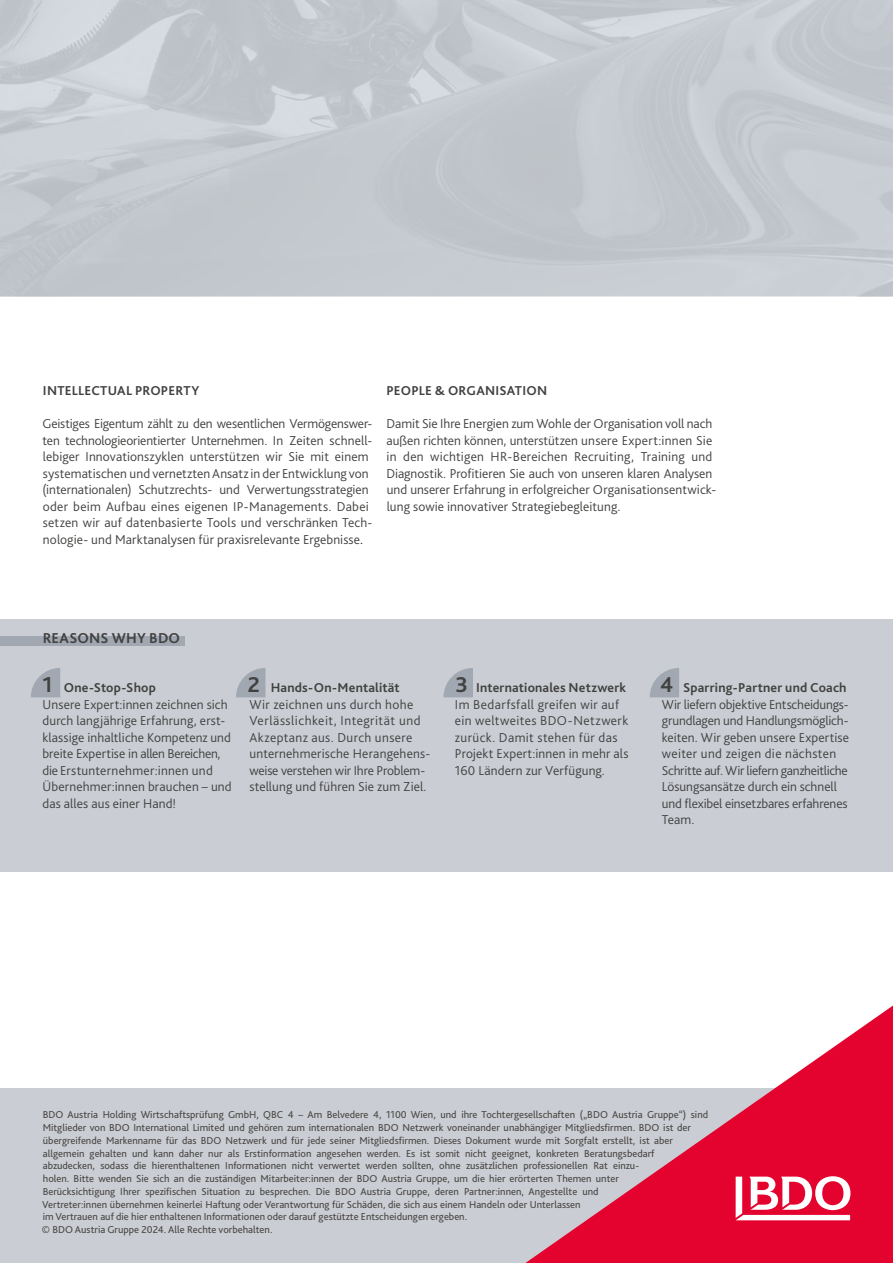
<style>
.page{position:relative;width:893px;height:1263px;background:#fff}
.page>*{position:absolute;margin:0;border:0;box-sizing:border-box;transform-origin:0 0}
.t1{font:700 22.5px "Bliss Pro";color:#414140}
.t2{font:700 15px "Bliss Pro";letter-spacing:.015em;color:#414140}
.t3{font:300 13.5px/16.5px "Bliss Pro";letter-spacing:.005em;color:#414140}
.t4{font:300 13.5px/16.5px "Bliss Pro";letter-spacing:.025em;color:#414140}
.t5{font:700 13.5px "Bliss Pro";letter-spacing:.015em;color:#414140}
.t6{font:10.5px/12.8px "Bliss Pro";color:#494643}
.s1{color:#231f20}
</style>
<div class="page">
<div style="left:0;top:620px;width:893px;height:252px;background:#cacdd3"></div>
<div style="left:0;top:636px;width:185px;height:10px;background:#a1a8b2"></div>
<svg style="left:31px;top:668px;width:29px;height:29px"></svg>
<svg style="left:236px;top:668px;width:29px;height:29px"></svg>
<svg style="left:443px;top:668px;width:30px;height:29px"></svg>
<svg style="left:650px;top:668px;width:29px;height:29px"></svg>
<div style="left:0;top:1088px;width:893px;height:175px;background:#cacdd3"></div>
<svg style="left:0;top:0;width:893px;height:296px;background:#c4c9cf"></svg>
<svg style="left:525px;top:1005px;width:368px;height:258px"></svg>
<svg style="left:736px;top:1176px;width:114px;height:44px;background:#f17e94"></svg>
<p class="t5" style="left:43px;top:382px;width:158px">INTELLECTUAL PROPERTY</p>
<p class="t3" style="left:42px;top:415px;width:332px">Geistiges Eigentum zählt zu den wesentlichen Vermögenswer&shy;ten technologieorientierter Unternehmen. In Zeiten schnell&shy;lebiger Innovationszyklen unterstützen wir Sie mit einem systematischen und vernetzten Ansatz in der Entwicklung von (internationalen) Schutzrechts- und Verwertungsstrategien oder beim Aufbau eines eigenen IP-Managements. Dabei setzen wir auf datenbasierte Tools und verschränken Tech&shy;nologie- und Marktanalysen für praxisrelevante Ergebnisse<span class="s1">.</span></p>
<p class="t5" style="left:386px;top:382px;width:162px">PEOPLE &amp; ORGANISATION</p>
<p class="t3" style="left:386px;top:415px;width:331px">Damit Sie Ihre Energien zum Wohle der Organisation voll nach außen richten können, unterstützen unsere Expert:innen Sie in den wichtigen HR-Bereichen Recruiting, Training und Diagnostik. Profitieren Sie auch von unseren klaren Analysen und unserer Erfahrung in erfolgreicher Organisationsentwick&shy;lung sowie innovativer Strategiebegleitung.</p>
<p class="t2" style="left:43px;top:628px;width:139px">REASONS WHY BDO</p>
<p class="t5" style="left:64px;top:679px;width:94px">One-Stop-Shop</p>
<p class="t3" style="left:43px;top:696px;width:191px">Unsere Expert:innen zeichnen sich durch langjährige Erfahrung, erst&shy;klassige inhaltliche Kompetenz und breite Expertise in allen Bereichen, die Erstunternehmer:innen und Übernehmer:innen brauchen – und das alles aus einer Hand!</p>
<h1 class="t1" style="left:43px;top:671px;width:12px">1</h1>
<h1 class="t1" style="left:248px;top:671px;width:14px">2</h1>
<h1 class="t1" style="left:455px;top:671px;width:14px">3</h1>
<h1 class="t1" style="left:660px;top:671px;width:15px">4</h1>
<p class="t5" style="left:683px;top:679px;width:165px">Sparring-Partner und Coach</p>
<p class="t3" style="left:662px;top:696px;width:189px">Wir liefern objektive Entscheidungs&shy;grundlagen und Handlungsmöglich&shy;keiten. Wir geben unsere Expertise weiter und zeigen die nächsten<br>Schritte auf. Wir liefern ganzheitliche<br>Lösungsansätze durch ein schnell und flexibel einsetzbares erfahrenes<br>Team.</p>
<p class="t5" style="left:476px;top:679px;width:152px">Internationales Netzwerk</p>
<p class="t4" style="left:455px;top:696px;width:175px">Im Bedarfsfall greifen wir auf ein weltweites BDO-Netzwerk zurück. Damit stehen für das<br>Projekt Expert:innen in mehr als<br>160 Ländern zur Verfügung.</p>
<p class="t5" style="left:271px;top:679px;width:131px">Hands-On-Mentalität</p>
<p class="t3" style="left:249px;top:696px;width:182px">Wir zeichnen uns durch hohe<br>Verlässlichkeit, Integrität und<br>Akzeptanz aus. Durch unsere unternehmerische Herangehens&shy;weise verstehen wir Ihre Problem&shy;stellung und führen Sie zum Ziel.</p>
<p class="t6" style="left:42px;top:1108px;width:668px">BDO Austria Holding Wirtschaftsprüfung GmbH, QBC 4 – Am Belvedere 4, 1100 Wien, und ihre Tochtergesellschaften („BDO Austria Gruppe“) sind Mitglieder von BDO International Limited und gehören zum internationalen BDO Netzwerk voneinander unabhängiger Mitgliedsfirmen. BDO ist der übergreifende Markenname für das BDO Netzwerk und für jede seiner Mitgliedsfirmen. Dieses Dokument wurde mit Sorgfalt erstellt, ist aber allgemein gehalten und kann daher nur als Erstinformation angesehen werden. Es ist somit nicht geeignet, konkreten Beratungsbedarf abzudecken, sodass die hierenthaltenen Informationen nicht verwertet werden sollten, ohne zusätzlichen professionellen Rat einzu-<br>holen. Bitte wenden Sie sich an die zuständigen Mitarbeiter:innen der BDO Austria Gruppe, um die hier erörterten Themen unter<br>Berücksichtigung Ihrer spezifischen Situation zu besprechen. Die BDO Austria Gruppe, deren Partner:innen, Angestellte und<br>Vertreter:innen übernehmen keinerlei Haftung oder Verantwortung für Schäden, die sich aus einem Handeln oder Unterlassen<br>im Vertrauen auf die hier enthaltenen Informationen oder darauf gestützte Entscheidungen ergeben.<br>© BDO Austria Gruppe 2024. Alle Rechte vorbehalten.</p>
</div>
